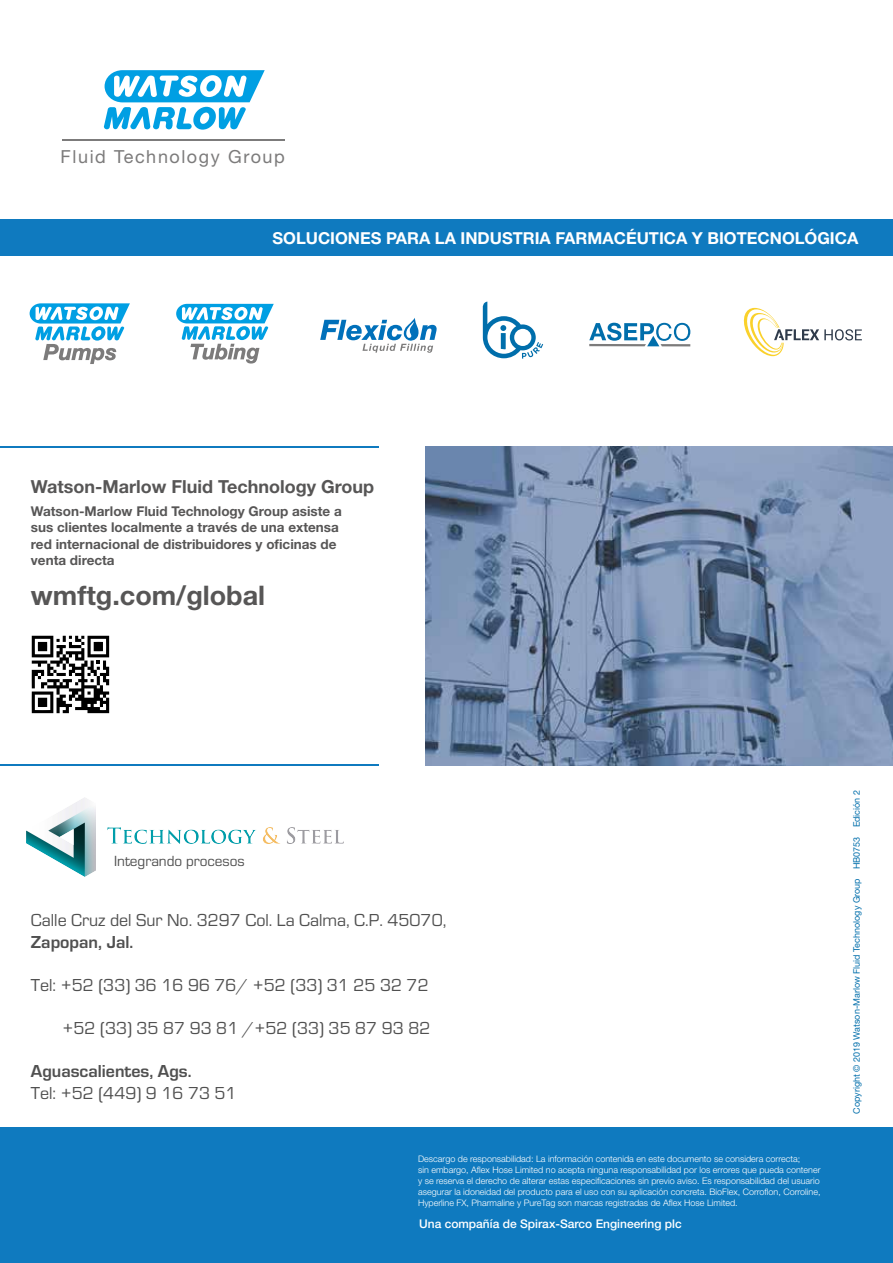
<style>
.page{position:relative;width:893px;height:1263px;background:#fff}
.page>*{position:absolute;margin:0;border:0;box-sizing:border-box;transform-origin:0 0}
.t1{font:700 27px "Helvetica Neue LT Std";color:#575656}
.t2{font:18px "Eurostile";color:#505050}
.t3{font:700 18px "Helvetica Neue LT Std";color:#575656}
.t4{font:700 18px "Eurostile";color:#505050}
.t5{font:18px "Helvetica Neue LT Std";letter-spacing:.08em;color:#7c7b7b}
.t6{font:700 16.5px "Helvetica Neue LT Std";color:#fff}
.t7{font:15.3px "Eurostile";color:#505050}
.t8{font:700 13.5px/16.2px "Helvetica Neue LT Std";color:#575656}
.t9{font:500 12px "Helvetica Neue LT Std";color:#fff}
.t10{font:300 9px/10.8px "Helvetica Neue LT Std";color:#fff}
.t11{font:9px "Helvetica Neue LT Std";color:#006eab}
</style>
<div class="page">
<div style="left:0;top:220px;width:893px;height:36px;background:#0f7abf"></div>
<div style="left:0;top:1128px;width:893px;height:135px;background:#0f7abf"></div>
<hr style="left:0;top:446px;width:378px;height:1px;background:#0f7abf">
<hr style="left:0;top:765px;width:378px;height:1px;background:#0f7abf">
<svg style="left:743px;top:308px;width:119px;height:48px"></svg>
<svg style="left:483px;top:302px;width:60px;height:57px"></svg>
<svg style="left:320px;top:318px;width:117px;height:35px"></svg>
<svg style="left:30px;top:303px;width:100px;height:61px"></svg>
<svg style="left:176px;top:304px;width:98px;height:60px"></svg>
<svg style="left:589px;top:323px;width:101px;height:23px"></svg>
<svg style="left:32px;top:636px;width:77px;height:77px"></svg>
<img style="left:425px;top:446px;width:468px;height:320px">
<hr style="left:62px;top:139px;width:223px;height:2px;background:#7c7b7b">
<svg style="left:104px;top:70px;width:161px;height:60px"></svg>
<img style="left:107px;top:827px;width:237px;height:16px">
<img style="left:27px;top:797px;width:68px;height:79px">
<h2 class="t5" style="left:61px;top:146px;width:226px">Fluid Technology Group</h2>
<h3 class="t6" style="left:272px;top:228px;width:587px">SOLUCIONES PARA LA INDUSTRIA FARMACÉUTICA Y BIOTECNOLÓGICA</h3>
<h2 class="t3" style="left:31px;top:475px;width:345px">Watson-Marlow Fluid Technology Group</h2>
<h3 class="t8" style="left:31px;top:503px;width:312px">Watson-Marlow Fluid Technology Group asiste a sus clientes localmente a través de una extensa red internacional de distribuidores y oficinas de venta directa</h3>
<h1 class="t1" style="left:31px;top:578px;width:236px">wmftg.com/global</h1>
<h3 class="t7" style="left:114px;top:850px;width:132px">Integrando procesos</h3>
<h2 class="t2" style="left:31px;top:908px;width:417px">Calle Cruz del Sur No. 3297 Col. La Calma, C.P. 45070,</h2>
<h2 class="t4" style="left:31px;top:929px;width:104px">Zapopan, Jal.</h2>
<h2 class="t2" style="left:31px;top:972px;width:399px">Tel: +52 (33) 36 16 96 76/ +52 (33) 31 25 32 72</h2>
<h2 class="t2" style="left:62px;top:1016px;width:369px">+52 (33) 35 87 93 81 /+52 (33) 35 87 93 82</h2>
<h2 class="t4" style="left:31px;top:1058px;width:162px">Aguascalientes, Ags.</h2>
<h2 class="t2" style="left:31px;top:1080px;width:207px">Tel: +52 (449) 9 16 73 51</h2>
<p class="t10" style="left:418px;top:1154px;width:404px">Descargo de responsabilidad: La información contenida en este documento se considera correcta;<br>sin embargo, Aflex Hose Limited no acepta ninguna responsabilidad por los errores que pueda contener y se reserva el derecho de alterar estas especificaciones sin previo aviso. Es responsabilidad del usuario asegurar la idoneidad del producto para el uso con su aplicación concreta. BioFlex, Corroflon, Corroline, Hyperline FX, Pharmaline y PureTag son marcas registradas de Aflex Hose Limited.</p>
<h3 class="t9" style="left:419px;top:1216px;width:264px">Una compañía de Spirax-Sarco Engineering plc</h3>
<p class="t11" style="left:851px;top:1114px;width:325px;rotate:-90deg">Copyright © 2019 Watson-Marlow Fluid Technology Group HB0753 Edición 2</p>
</div>
